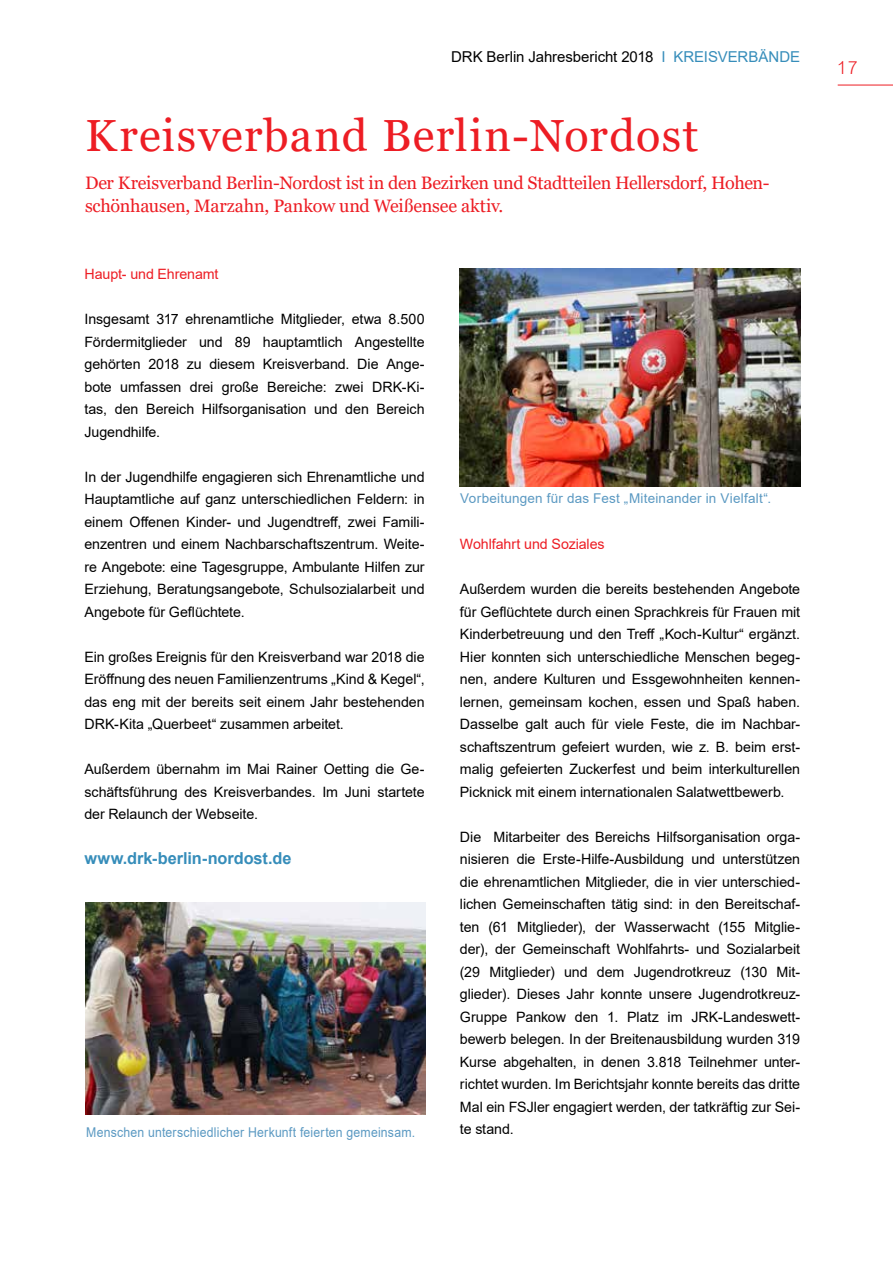
<style>
.page{position:relative;width:893px;height:1263px;background:#fff}
.page>*{position:absolute;margin:0;border:0;box-sizing:border-box;transform-origin:0 0}
.t1{font:45px "Georgia";letter-spacing:.025em;color:#ed1d24}
.t2{font:18px/22.5px "Georgia";letter-spacing:-.015em;color:#ed1d24}
.t3{font:300 18px "Arial Nova";color:#ed1d24}
.t4{font:700 16.5px "Arial";letter-spacing:-.005em;color:#368dba}
.t5{font:15px "Arial";letter-spacing:-.005em;color:#000}
.t6{font:14.25px/22.5px "Arial";letter-spacing:-.005em;color:#000;text-align:justify}
.t7{font:14.25px "Arial";letter-spacing:-.005em;color:#ed1d24}
.t8{font:13.5px "Arial";letter-spacing:.015em;color:#5b99c2;scale:.91 1}
.t9{font:13.5px "Arial";letter-spacing:.015em;color:#5b99c2}
.s1{color:#368dba}
</style>
<div class="page">
<hr style="left:838px;top:85px;width:55px;height:1px;background:#ed1d24">
<img style="left:86px;top:903px;width:340px;height:211px">
<img style="left:460px;top:269px;width:340px;height:217px">
<p class="t5" style="left:451px;top:46px;width:351px">DRK Berlin Jahresbericht 2018 <span class="s1">I KREISVERBÄNDE</span></p>
<h1 class="t1" style="left:85px;top:108px;width:615px">Kreisverband Berlin-Nordost</h1>
<p class="t2" style="left:85px;top:172px;width:686px">Der Kreisverband Berlin-Nordost ist in den Bezirken und Stadtteilen Hellersdorf, Hohen&shy;schönhausen, Marzahn, Pankow und Weißensee aktiv.</p>
<p class="t7" style="left:84px;top:264px;width:136px">Haupt- und Ehrenamt</p>
<p class="t6" style="left:84px;top:308px;width:342px">Insgesamt 317 ehrenamtliche Mitglieder, etwa 8.500<br>Fördermitglieder und 89 hauptamtlich Angestellte gehörten 2018 zu diesem Kreisverband. Die Ange&shy;bote umfassen drei große Bereiche: zwei DRK-Ki&shy;tas, den Bereich Hilfsorganisation und den Bereich Jugendhilfe.</p>
<p class="t6" style="left:84px;top:465px;width:342px">In der Jugendhilfe engagieren sich Ehrenamtliche und Hauptamtliche auf ganz unterschiedlichen Feldern: in einem Offenen Kinder- und Jugendtreff, zwei Famili&shy;enzentren und einem Nachbarschaftszentrum. Weite&shy;re Angebote: eine Tagesgruppe, Ambulante Hilfen zur Erziehung, Beratungsangebote, Schulsozialarbeit und Angebote für Geflüchtete.</p>
<p class="t6" style="left:84px;top:645px;width:342px">Ein großes Ereignis für den Kreisverband war 2018 die Eröffnung des neuen Familienzentrums „Kind &amp; Kegel“, das eng mit der bereits seit einem Jahr bestehenden DRK-Kita „Querbeet“ zusammen arbeitet.</p>
<p class="t6" style="left:84px;top:758px;width:342px">Außerdem übernahm im Mai Rainer Oetting die Ge&shy;schäftsführung des Kreisverbandes. Im Juni startete der Relaunch der Webseite.</p>
<p class="t4" style="left:84px;top:847px;width:209px">www.drk-berlin-nordost.de</p>
<p class="t8" style="left:86px;top:1123px;width:363px">Menschen unterschiedlicher Herkunft feierten gemeinsam.</p>
<p class="t9" style="left:460px;top:489px;width:313px">Vorbeitungen für das Fest „Miteinander in Vielfalt“.</p>
<p class="t7" style="left:460px;top:534px;width:146px">Wohlfahrt und Soziales</p>
<p class="t6" style="left:460px;top:578px;width:342px">Außerdem wurden die bereits bestehenden Angebote für Geflüchtete durch einen Sprachkreis für Frauen mit Kinderbetreuung und den Treff „Koch-Kultur“ ergänzt.<br>Hier konnten sich unterschiedliche Menschen begeg&shy;nen, andere Kulturen und Essgewohnheiten kennen&shy;lernen, gemeinsam kochen, essen und Spaß haben.<br>Dasselbe galt auch für viele Feste, die im Nachbar&shy;schaftszentrum gefeiert wurden, wie z. B. beim erst&shy;malig gefeierten Zuckerfest und beim interkulturellen Picknick mit einem internationalen Salatwettbewerb.</p>
<p class="t6" style="left:460px;top:825px;width:342px">Die Mitarbeiter des Bereichs Hilfsorganisation orga&shy;nisieren die Erste-Hilfe-Ausbildung und unterstützen die ehrenamtlichen Mitglieder, die in vier unterschied&shy;lichen Gemeinschaften tätig sind: in den Bereitschaf&shy;ten (61 Mitglieder), der Wasserwacht (155 Mitglie&shy;der), der Gemeinschaft Wohlfahrts- und Sozialarbeit (29 Mitglieder) und dem Jugendrotkreuz (130 Mit&shy;glieder). Dieses Jahr konnte unsere Jugendrotkreuz-Gruppe Pankow den 1. Platz im JRK-Landeswett&shy;bewerb belegen. In der Breitenausbildung wurden 319<br>Kurse abgehalten, in denen 3.818 Teilnehmer unter&shy;richtet wurden. Im Berichtsjahr konnte bereits das dritte Mal ein FSJler engagiert werden, der tatkräftig zur Sei&shy;te stand.</p>
<p class="t3" style="left:837px;top:57px;width:22px">17</p>
</div>
